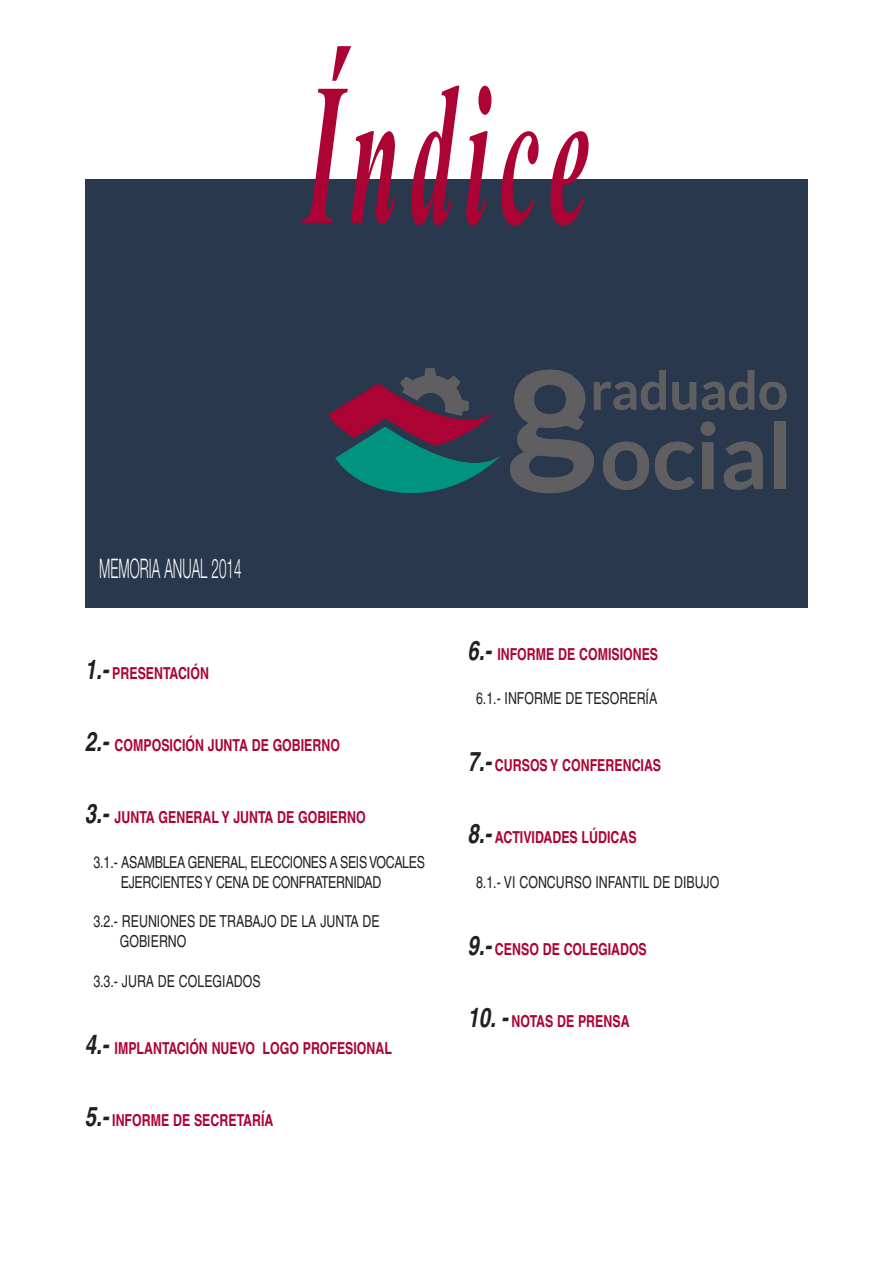
<style>
.page{position:relative;width:893px;height:1263px;background:#fff}
.page>*{position:absolute;margin:0;border:0;box-sizing:border-box;transform-origin:0 0}
.t1{font:italic 700 202.5px "Times New Roman";letter-spacing:.1em;color:#ab0333;scale:.45 1}
.t2{font:300 27px "Helvetica Neue";color:#fff;scale:.5 1}
.t3{font:700 16.5px "Helvetica";color:#ab0333;scale:.75 1}
.t4{font:16.5px/19.8px "Helvetica";color:#231f20;scale:.75 1}
.t5{font:16.5px/19.8px "Helvetica";letter-spacing:-.03em;color:#231f20;scale:.75 1}
.s1{font-style:italic;font-size:27px;color:#231f20}
</style>
<div class="page">
<div style="left:85px;top:179px;width:723px;height:429px;background:#2a384d"></div>
<svg style="left:328px;top:368px;width:172px;height:125px"></svg>
<svg style="left:510px;top:370px;width:276px;height:123px"></svg>
<h1 class="t1" style="left:305px;top:86px;width:631px">Índice</h1>
<h2 class="t2" style="left:99px;top:559px;width:286px">MEMORIA ANUAL 2014</h2>
<p class="t3" style="left:85px;top:667px;width:167px"><span class="s1">1.-</span>PRESENTACIÓN</p>
<p class="t3" style="left:468px;top:648px;width:256px"><span class="s1">6.-</span> INFORME DE COMISIONES</p>
<p class="t4" style="left:476px;top:690px;width:243px">6.1.- INFORME DE TESORERÍA</p>
<p class="t3" style="left:85px;top:739px;width:342px"><span class="s1">2.-</span> COMPOSICIÓN JUNTA DE GOBIERNO</p>
<p class="t3" style="left:85px;top:811px;width:376px"><span class="s1">3.-</span> JUNTA GENERAL Y JUNTA DE GOBIERNO</p>
<p class="t5" style="left:121px;top:854px;width:407px;text-indent:-28px">3.1.- ASAMBLEA GENERAL, ELECCIONES A SEIS VOCALES<br>EJERCIENTES Y CENA DE CONFRATERNIDAD</p>
<p class="t4" style="left:120px;top:913px;width:348px;text-indent:-26px">3.2.- REUNIONES DE TRABAJO DE LA JUNTA DE<br>GOBIERNO</p>
<p class="t4" style="left:93px;top:973px;width:225px">3.3.- JURA DE COLEGIADOS</p>
<p class="t3" style="left:85px;top:1042px;width:411px"><span class="s1">4.-</span> IMPLANTACIÓN NUEVO LOGO PROFESIONAL</p>
<p class="t3" style="left:85px;top:1114px;width:253px"><span class="s1">5.-</span>INFORME DE SECRETARÍA</p>
<p class="t3" style="left:468px;top:759px;width:260px"><span class="s1">7.-</span>CURSOS Y CONFERENCIAS</p>
<p class="t3" style="left:468px;top:831px;width:227px"><span class="s1">8.-</span>ACTIVIDADES LÚDICAS</p>
<p class="t4" style="left:476px;top:874px;width:326px">8.1.- VI CONCURSO INFANTIL DE DIBUJO</p>
<p class="t3" style="left:468px;top:943px;width:241px"><span class="s1">9.-</span>CENSO DE COLEGIADOS</p>
<p class="t3" style="left:468px;top:1015px;width:218px"><span class="s1">10.-</span>NOTAS DE PRENSA</p>
</div>
